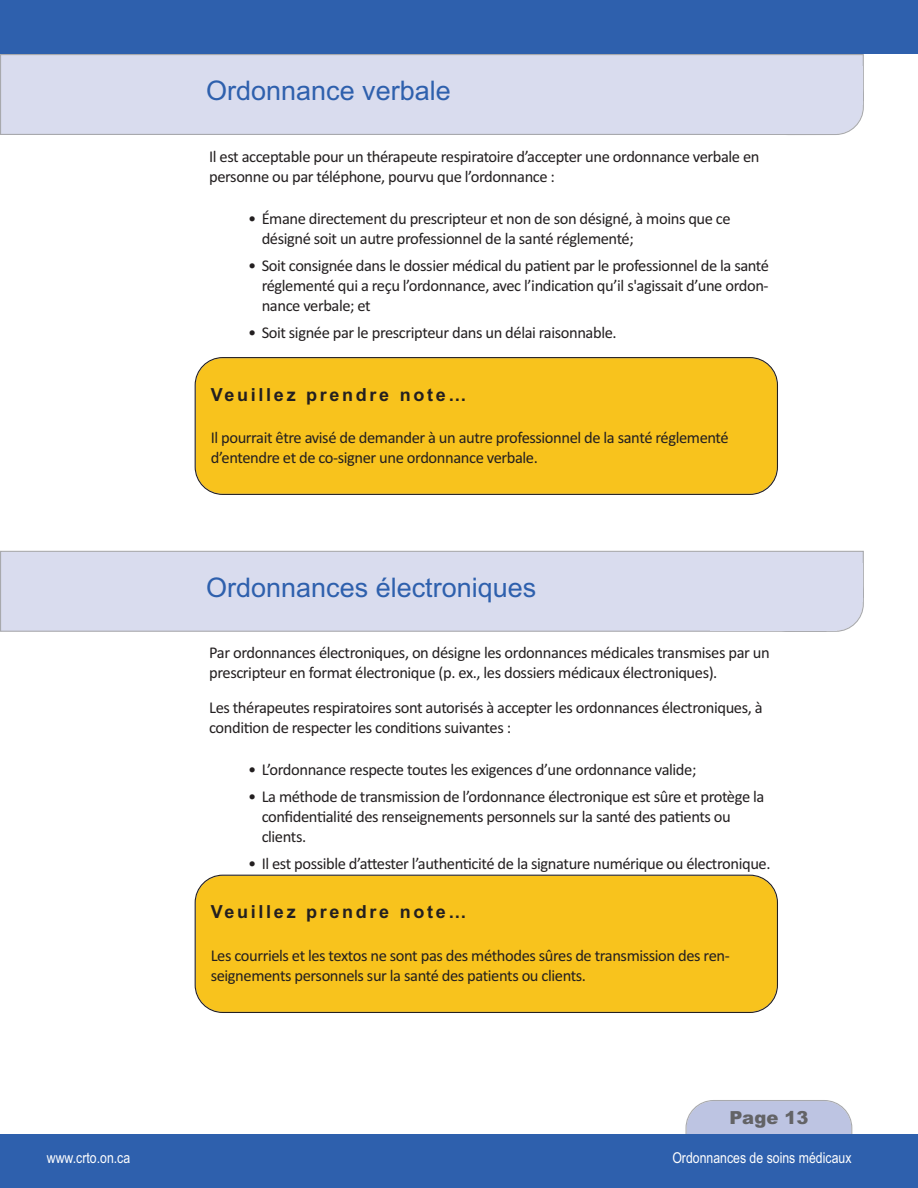
<style>
.page{position:relative;width:918px;height:1188px;background:#fff}
.page>*{position:absolute;margin:0;border:0;box-sizing:border-box;transform-origin:0 0}
.t1{font:27px "Arial";color:#2e60ad}
.t2{font:700 18px "Arial";letter-spacing:.15em;color:#231f20}
.t3{font:900 18px "Arial";color:#636366}
.t4{font:16.5px/19.8px "Calibri";letter-spacing:-.025em;color:#231f20}
.t5{font:15px "Arial Narrow";color:#fff}
</style>
<div class="page">
<svg style="left:686px;top:1100px;width:166px;height:34px;background:#c0c6e1"></svg>
<div style="left:0;top:1134px;width:918px;height:54px;background:#2e60ad"></div>
<div style="left:0;top:0;width:918px;height:54px;background:#2e60ad"></div>
<div style="left:1px;top:55px;width:862px;height:79px;background:#d9dcee"></div>
<div style="left:0;top:54px;width:864px;height:81px;border:1px solid #a8a9ad"></div>
<svg style="left:760px;top:68px;width:104px;height:67px"></svg>
<div style="left:710px;top:66px;width:127px;height:68px;background:#d9dcee"></div>
<div style="left:736px;top:66px;width:127px;height:38px;background:#d9dcee"></div>
<div style="left:1px;top:552px;width:862px;height:79px;background:#d9dcee"></div>
<div style="left:0;top:551px;width:864px;height:81px;border:1px solid #a8a9ad"></div>
<svg style="left:760px;top:564px;width:104px;height:68px"></svg>
<div style="left:710px;top:563px;width:127px;height:67px;background:#d9dcee"></div>
<div style="left:736px;top:563px;width:127px;height:38px;background:#d9dcee"></div>
<div style="left:195px;top:357px;width:583px;height:138px;background:#f8c31d"></div>
<div style="left:195px;top:875px;width:583px;height:138px;background:#f8c31d"></div>
<h1 class="t1" style="left:206px;top:75px;width:246px">Ordonnance verbale</h1>
<p class="t4" style="left:209px;top:146px;width:552px">Il est acceptable pour un thérapeute respiratoire d’accepter une ordonnance verbale en personne ou par téléphone, pourvu que l’ordonnance :</p>
<p class="t4" style="left:262px;top:208px;width:471px;text-indent:-13px">• Émane directement du prescripteur et non de son désigné, à moins que ce désigné soit un autre professionnel de la santé réglementé;</p>
<p class="t4" style="left:262px;top:255px;width:509px;text-align:justify;text-indent:-13px">• Soit consignée dans le dossier médical du patient par le professionnel de la santé réglementé qui a reçu l’ordonnance, avec l’indication qu’il s'agissait d’une ordon&shy;nance verbale; et</p>
<p class="t4" style="left:248px;top:322px;width:370px">• Soit signée par le prescripteur dans un délai raisonnable.</p>
<p class="t2" style="left:211px;top:384px;width:257px">Veuillez prendre note…</p>
<p class="t4" style="left:211px;top:428px;width:520px">Il pourrait être avisé de demander à un autre professionnel de la santé réglementé d’entendre et de co-signer une ordonnance verbale.</p>
<h1 class="t1" style="left:206px;top:572px;width:332px">Ordonnances électroniques</h1>
<p class="t4" style="left:209px;top:643px;width:562px">Par ordonnances électroniques, on désigne les ordonnances médicales transmises par un prescripteur en format électronique (p. ex., les dossiers médicaux électroniques).</p>
<p class="t4" style="left:209px;top:697px;width:555px">Les thérapeutes respiratoires sont autorisés à accepter les ordonnances électroniques, à condition de respecter les conditions suivantes :</p>
<p class="t4" style="left:248px;top:759px;width:450px">• L’ordonnance respecte toutes les exigences d’une ordonnance valide;</p>
<p class="t4" style="left:262px;top:787px;width:504px;text-indent:-13px">• La méthode de transmission de l’ordonnance électronique est sûre et protège la confidentialité des renseignements personnels sur la santé des patients ou clients.</p>
<p class="t4" style="left:248px;top:854px;width:524px">• Il est possible d’attester l’authenticité de la signature numérique ou électronique.</p>
<p class="t2" style="left:211px;top:902px;width:257px">Veuillez prendre note…</p>
<p class="t4" style="left:211px;top:945px;width:521px">Les courriels et les textos ne sont pas des méthodes sûres de transmission des ren&shy;seignements personnels sur la santé des patients ou clients.</p>
<p class="t3" style="left:729px;top:1108px;width:81px">Page 13</p>
<p class="t5" style="left:47px;top:1149px;width:85px">www.crto.on.ca</p>
<p class="t5" style="left:672px;top:1149px;width:181px">Ordonnances de soins médicaux</p>
</div>
